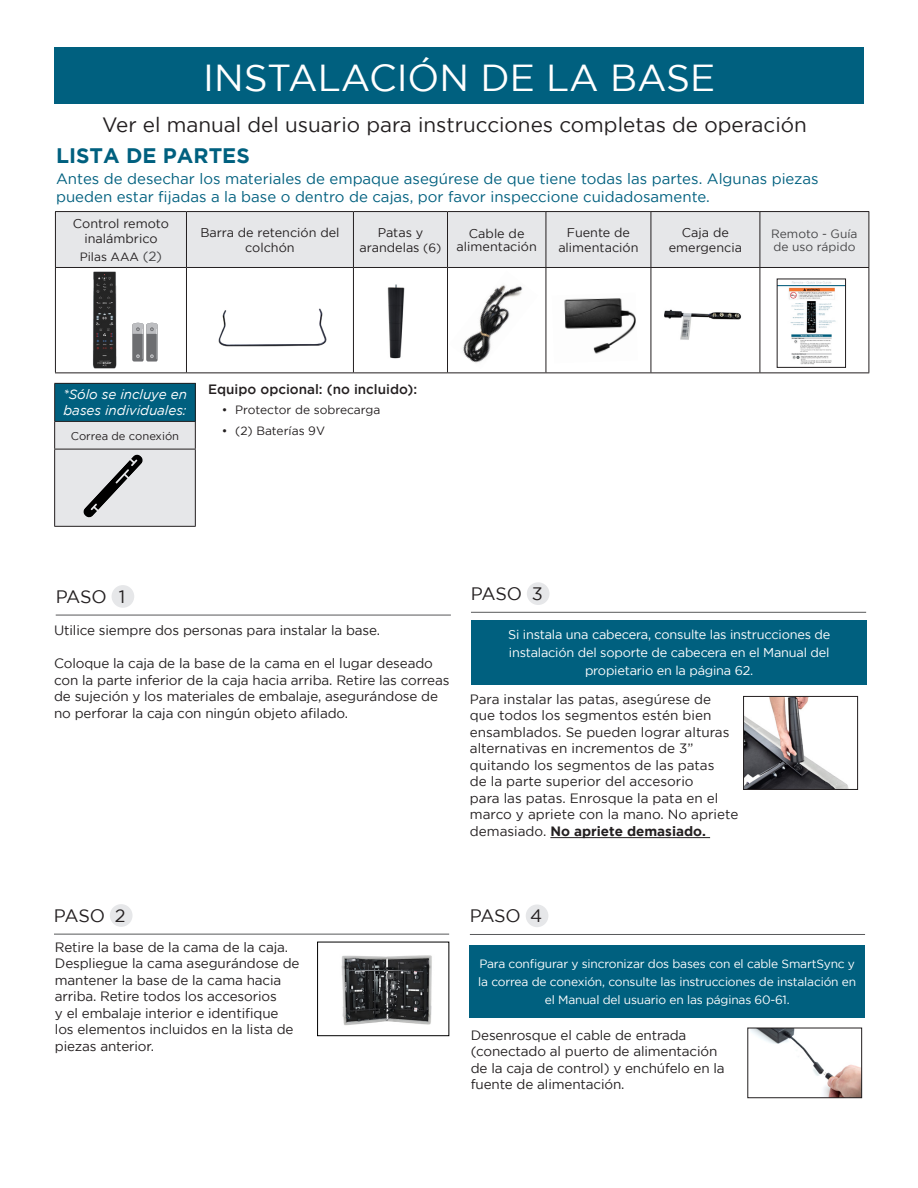
<style>
.page{position:relative;width:918px;height:1188px;background:#fff}
.page>*{position:absolute;margin:0;border:0;box-sizing:border-box;transform-origin:0 0}
.t1{font:37.5px "Gotham";color:#fff}
.t2{font:700 21px "Gotham";color:#00607f}
.t3{font:20.7px "Gotham";color:#231f20}
.Category_12{font:18px "Gotham";letter-spacing:-.025em;color:#231f20}
.t4{font:15px/18px "Gotham";color:#00607f}
.t5{font:13.5px/16.5px "Gotham";letter-spacing:-.01em;color:#231f20}
.Step_Body{font:italic 13.5px "Gotham";letter-spacing:-.005em;color:#fff}
.t6{font:500 13.5px "Gotham";color:#231f20}
.t7{font:12.75px/18px "Gotham";letter-spacing:-.015em;color:#fff;text-align:center}
.t8{font:12.6px/15.8px "Gotham";color:#231f20;text-align:center}
.t9{font:12px/18px "Gotham";letter-spacing:-.015em;color:#fff;text-align:center}
.Step_Body-2{font:12px "Gotham";color:#231f20}
.Step_Body-3{font:12px/13.5px "Gotham";color:#454547}
.t10{font:11.25px "Gotham";color:#231f20}
.s1{font-size:13.5px;color:#454547}
.s2{font-size:12px}
.s3{font-weight:700}
</style>
<div class="page">
<div style="left:472px;top:620px;width:395px;height:64px;background:#00607f"></div>
<div style="left:55px;top:48px;width:809px;height:56px;background:#00607f"></div>
<img style="left:751px;top:1030px;width:109px;height:66px">
<div style="left:748px;top:1028px;width:114px;height:70px;border:1px solid #231f20"></div>
<hr style="left:550px;top:837px;width:160px;height:1px;background:#231f20">
<div style="left:112px;top:585px;width:22px;height:23px;background:#e6e7e9;border-radius:50%"></div>
<hr style="left:56px;top:615px;width:395px;height:1px;background:#57585a">
<div style="left:110px;top:904px;width:23px;height:23px;background:#e6e7e9;border-radius:50%"></div>
<hr style="left:54px;top:934px;width:395px;height:1px;background:#57585a">
<div style="left:527px;top:582px;width:23px;height:23px;background:#e6e7e9;border-radius:50%"></div>
<hr style="left:471px;top:612px;width:395px;height:1px;background:#57585a">
<div style="left:526px;top:905px;width:22px;height:22px;background:#e6e7e9;border-radius:50%"></div>
<hr style="left:470px;top:934px;width:395px;height:1px;background:#57585a">
<div style="left:55px;top:383px;width:140px;height:38px;background:#00607f"></div>
<hr style="left:54px;top:383px;width:142px;height:1px;background:#231f20">
<hr style="left:54px;top:384px;width:1px;height:37px;background:#231f20">
<hr style="left:195px;top:384px;width:1px;height:37px;background:#231f20">
<hr style="left:54px;top:526px;width:142px;height:1px;background:#231f20">
<svg style="left:54px;top:421px;width:142px;height:105px;background:#d3d4d6"></svg>
<img style="left:779px;top:281px;width:65px;height:84px">
<div style="left:777px;top:279px;width:69px;height:89px;border:1px solid #231f20"></div>
<div style="left:56px;top:212px;width:813px;height:55px;background:#e6e7e9"></div>
<hr style="left:55px;top:211px;width:131px;height:1px;background:#231f20">
<hr style="left:55px;top:212px;width:1px;height:55px;background:#231f20">
<hr style="left:186px;top:211px;width:167px;height:1px;background:#231f20">
<hr style="left:186px;top:212px;width:1px;height:55px;background:#231f20">
<hr style="left:353px;top:211px;width:95px;height:1px;background:#231f20">
<hr style="left:353px;top:212px;width:1px;height:55px;background:#231f20">
<hr style="left:448px;top:211px;width:98px;height:1px;background:#231f20">
<hr style="left:447px;top:212px;width:1px;height:55px;background:#231f20">
<hr style="left:546px;top:211px;width:105px;height:1px;background:#231f20">
<hr style="left:546px;top:212px;width:1px;height:55px;background:#231f20">
<hr style="left:651px;top:211px;width:109px;height:1px;background:#231f20">
<hr style="left:651px;top:212px;width:1px;height:55px;background:#231f20">
<hr style="left:760px;top:211px;width:109px;height:1px;background:#231f20">
<hr style="left:760px;top:212px;width:1px;height:55px;background:#231f20">
<hr style="left:869px;top:212px;width:1px;height:55px;background:#231f20">
<hr style="left:55px;top:267px;width:131px;height:1px;background:#231f20">
<hr style="left:55px;top:268px;width:1px;height:104px;background:#231f20">
<hr style="left:186px;top:267px;width:167px;height:1px;background:#231f20">
<hr style="left:186px;top:268px;width:1px;height:104px;background:#231f20">
<hr style="left:353px;top:267px;width:95px;height:1px;background:#231f20">
<hr style="left:353px;top:268px;width:1px;height:104px;background:#231f20">
<hr style="left:448px;top:267px;width:98px;height:1px;background:#231f20">
<hr style="left:447px;top:268px;width:1px;height:104px;background:#231f20">
<hr style="left:546px;top:267px;width:105px;height:1px;background:#231f20">
<hr style="left:546px;top:268px;width:1px;height:104px;background:#231f20">
<hr style="left:651px;top:267px;width:109px;height:1px;background:#231f20">
<hr style="left:651px;top:268px;width:1px;height:104px;background:#231f20">
<hr style="left:760px;top:267px;width:109px;height:1px;background:#231f20">
<hr style="left:760px;top:268px;width:1px;height:104px;background:#231f20">
<hr style="left:869px;top:268px;width:1px;height:104px;background:#231f20">
<hr style="left:55px;top:372px;width:131px;height:1px;background:#231f20">
<hr style="left:186px;top:372px;width:167px;height:1px;background:#231f20">
<hr style="left:353px;top:372px;width:95px;height:1px;background:#231f20">
<hr style="left:448px;top:372px;width:98px;height:1px;background:#231f20">
<hr style="left:546px;top:372px;width:105px;height:1px;background:#231f20">
<hr style="left:651px;top:372px;width:109px;height:1px;background:#231f20">
<hr style="left:760px;top:372px;width:109px;height:1px;background:#231f20">
<div style="left:132px;top:323px;width:12px;height:39px;background:#6d6e71;border-radius:2px"></div>
<div style="left:146px;top:323px;width:12px;height:39px;background:#6d6e71;border-radius:2px"></div>
<svg style="left:132px;top:322px;width:26px;height:37px"></svg>
<img style="left:463px;top:285px;width:60px;height:78px">
<img style="left:218px;top:308px;width:109px;height:39px">
<img style="left:564px;top:298px;width:72px;height:56px">
<img style="left:387px;top:284px;width:18px;height:75px">
<img style="left:664px;top:309px;width:78px;height:31px">
<div style="left:469px;top:945px;width:396px;height:73px;background:#00607f"></div>
<img style="left:93px;top:271px;width:24px;height:98px">
<svg style="left:745px;top:698px;width:104px;height:90px"></svg>
<div style="left:743px;top:696px;width:115px;height:94px;border:1px solid #231f20"></div>
<img style="left:341px;top:955px;width:91px;height:71px">
<div style="left:317px;top:942px;width:132px;height:94px;border:1px solid #000"></div>
<p class="t1" style="left:203px;top:57px;width:514px">INSTALACIÓN DE LA BASE</p>
<p class="t3" style="left:102px;top:113px;width:706px">Ver el manual del usuario para instrucciones completas de operación</p>
<p class="t2" style="left:56px;top:143px;width:195px">LISTA DE PARTES</p>
<p class="t4" style="left:56px;top:169px;width:764px">Antes de desechar los materiales de empaque asegúrese de que tiene todas las partes. Algunas piezas pueden estar fijadas a la base o dentro de cajas, por favor inspeccione cuidadosamente.</p>
<p class="t8" style="left:73px;top:215px;width:97px">Control remoto inalámbrico</p>
<p class="Step_Body-2" style="left:80px;top:251px;width:84px">Pilas AAA <span class="s1">(2)</span></p>
<p class="t8" style="left:200px;top:224px;width:141px">Barra de retención del colchón</p>
<p class="t8" style="left:360px;top:224px;width:83px">Patas y arandelas <span class="s2">(6)</span></p>
<p class="t8" style="left:457px;top:226px;width:82px;line-height:13.5px">Cable de alimentación</p>
<p class="t8" style="left:558px;top:224px;width:82px">Fuente de alimentación</p>
<p class="t8" style="left:669px;top:224px;width:75px">Caja de emergencia</p>
<p class="Step_Body-3" style="left:771px;top:226px;width:88px">Remoto - Guía de uso rápido</p>
<p class="Step_Body" style="left:63px;top:387px;width:125px">*Sólo se incluye en</p>
<p class="Step_Body" style="left:63px;top:403px;width:125px">bases individuales:</p>
<p class="t10" style="left:71px;top:430px;width:110px">Correa de conexión</p>
<p class="t6" style="left:208px;top:382px;width:211px">Equipo opcional: (no incluido):</p>
<p class="Step_Body-2" style="left:222px;top:404px;width:160px">• Protector de sobrecarga</p>
<p class="Step_Body-2" style="left:222px;top:424px;width:105px">• (2) Baterías 9V</p>
<p class="Category_12" style="left:56px;top:587px;width:53px">PASO</p>
<p class="Category_12" style="left:119px;top:587px;width:8px">1</p>
<p class="Category_12" style="left:471px;top:584px;width:53px">PASO</p>
<p class="Category_12" style="left:532px;top:584px;width:13px">3</p>
<p class="t5" style="left:54px;top:622px;width:328px">Utilice siempre dos personas para instalar la base.</p>
<p class="t5" style="left:54px;top:655px;width:397px">Coloque la caja de la base de la cama en el lugar deseado con la parte inferior de la caja hacia arriba. Retire las correas de sujeción y los materiales de embalaje, asegurándose de no perforar la caja con ningún objeto afilado.</p>
<p class="t7" style="left:508px;top:625px;width:324px">Si instala una cabecera, consulte las instrucciones de instalación del soporte de cabecera en el Manual del propietario en la página 62.</p>
<p class="t5" style="left:470px;top:691px;width:270px">Para instalar las patas, asegúrese de que todos los segmentos estén bien ensamblados. Se pueden lograr alturas alternativas en incrementos de 3” quitando los segmentos de las patas<br>de la parte superior del accesorio<br>para las patas. Enrosque la pata en el marco y apriete con la mano. No apriete demasiado. <span class="s3">No apriete demasiado.</span></p>
<p class="Category_12" style="left:54px;top:906px;width:53px">PASO</p>
<p class="Category_12" style="left:115px;top:906px;width:12px">2</p>
<p class="t5" style="left:55px;top:938px;width:246px">Retire la base de la cama de la caja.<br>Despliegue la cama asegurándose de mantener la base de la cama hacia arriba. Retire todos los accesorios<br>y el embalaje interior e identifique los elementos incluidos en la lista de piezas anterior.</p>
<p class="Category_12" style="left:470px;top:906px;width:53px">PASO</p>
<p class="Category_12" style="left:530px;top:906px;width:14px">4</p>
<p class="t9" style="left:478px;top:955px;width:379px">Para configurar y sincronizar dos bases con el cable SmartSync y la correa de conexión, consulte las instrucciones de instalación en el Manual del usuario en las páginas 60-61.</p>
<p class="t5" style="left:471px;top:1027px;width:255px">Desenrosque el cable de entrada (conectado al puerto de alimentación de la caja de control) y enchúfelo en la fuente de alimentación.</p>
</div>
